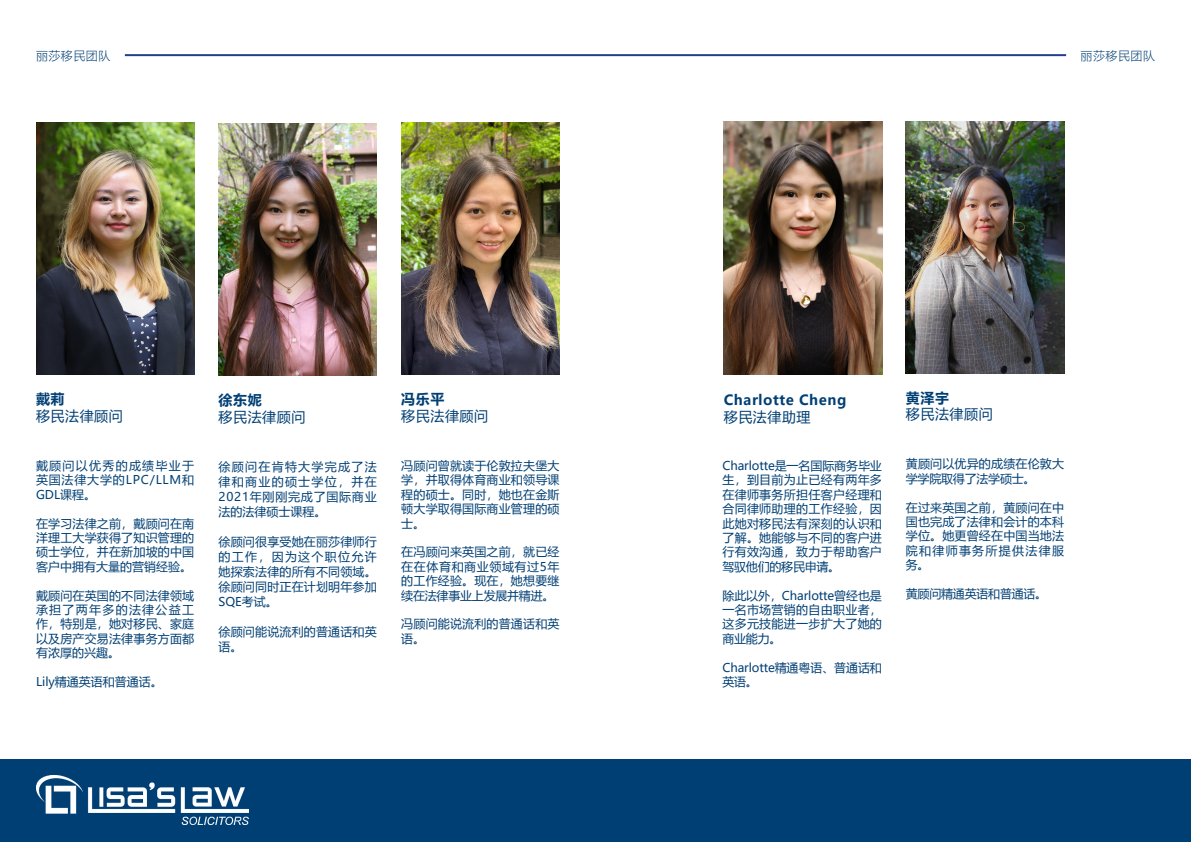
<style>
.page{position:relative;width:1191px;height:842px;background:#fff}
.page>*{position:absolute;margin:0;border:0;box-sizing:border-box;transform-origin:0 0}
.t1{font:14px "Microsoft Ya Hei UI";letter-spacing:.04em;color:#003f74}
.t2{font:700 14px "Microsoft Ya Hei UI";letter-spacing:.04em;color:#003f74}
.t3{font:12px/14.4px "Microsoft Ya Hei UI";letter-spacing:.015em;color:#003f74;text-align:justify}
.t4{font:12px/14.4px "Microsoft Ya Hei UI";letter-spacing:-.01em;color:#003f74}
.t5{font:12px "Microsoft Ya Hei UI Light";letter-spacing:.04em;color:#003f74}
.t6{font:12px "Microsoft Ya Hei UI";letter-spacing:-.02em;color:#003f74}
</style>
<div class="page">
<hr style="left:125px;top:54px;width:941px;height:2px;background:#253f8e">
<div style="left:0;top:759px;width:1191px;height:83px;background:#003f74"></div>
<img style="left:36px;top:775px;width:212px;height:50px">
<img style="left:36px;top:123px;width:158px;height:252px">
<img style="left:219px;top:124px;width:158px;height:251px">
<img style="left:401px;top:123px;width:158px;height:252px">
<img style="left:906px;top:121px;width:158px;height:252px">
<img style="left:724px;top:122px;width:158px;height:252px">
<p class="t5" style="left:36px;top:48px;width:76px">丽莎移民团队</p>
<p class="t5" style="left:1080px;top:48px;width:76px">丽莎移民团队</p>
<p class="t2" style="left:36px;top:389px;width:30px">戴莉</p>
<p class="t1" style="left:36px;top:406px;width:88px">移民法律顾问</p>
<p class="t3" style="left:36px;top:458px;width:160px">戴顾问以优秀的成绩毕业于英国法律大学的LPC/LLM和GDL课程。</p>
<p class="t3" style="left:36px;top:516px;width:160px">在学习法律之前，戴顾问在南洋理工大学获得了知识管理的硕士学位，并在新加坡的中国客户中拥有大量的营销经验。</p>
<p class="t3" style="left:36px;top:588px;width:160px">戴顾问在英国的不同法律领域承担了两年多的法律公益工作，特别是，她对移民、家庭以及房产交易法律事务方面都有浓厚的兴趣。</p>
<p class="t3" style="left:36px;top:674px;width:128px">Lily精通英语和普通话。</p>
<p class="t2" style="left:219px;top:390px;width:45px">徐东妮</p>
<p class="t1" style="left:219px;top:407px;width:88px">移民法律顾问</p>
<p class="t3" style="left:219px;top:459px;width:160px;line-height:15px">徐顾问在肯特大学完成了法律和商业的硕士学位，并在2021年刚刚完成了国际商业法的法律硕士课程。</p>
<p class="t3" style="left:219px;top:534px;width:160px;line-height:15px">徐顾问很享受她在丽莎律师行的工作，因为这个职位允许她探索法律的所有不同领域。徐顾问同时正在计划明年参加SQE考试。</p>
<p class="t3" style="left:219px;top:624px;width:160px;line-height:15px">徐顾问能说流利的普通话和英语。</p>
<p class="t2" style="left:401px;top:389px;width:45px">冯乐平</p>
<p class="t1" style="left:401px;top:406px;width:88px">移民法律顾问</p>
<p class="t3" style="left:401px;top:458px;width:160px">冯顾问曾就读于伦敦拉夫堡大学，并取得体育商业和领导课程的硕士。同时，她也在金斯顿大学取得国际商业管理的硕士。</p>
<p class="t3" style="left:401px;top:545px;width:160px">在冯顾问来英国之前，就已经在在体育和商业领域有过5年的工作经验。现在，她想要继续在法律事业上发展并精进。</p>
<p class="t3" style="left:401px;top:617px;width:160px">冯顾问能说流利的普通话和英语。</p>
<p class="t2" style="left:724px;top:390px;width:124px">Charlotte Cheng</p>
<p class="t1" style="left:724px;top:408px;width:88px">移民法律助理</p>
<p class="t3" style="left:722px;top:458px;width:161px">Charlotte是一名国际商务毕业生，到目前为止已经有两年多在律师事务所担任客户经理和合同律师助理的工作经验，因此她对移民法有深刻的认识和了解。她能够与不同的客户进行有效沟通，致力于帮助客户驾驭他们的移民申请。</p>
<p class="t3" style="left:722px;top:588px;width:161px">除此以外，Charlotte曾经也是一名市场营销的自由职业者，这多元技能进一步扩大了她的商业能力。</p>
<p class="t4" style="left:722px;top:660px;width:161px">Charlotte精通粤语、普通话和英语。</p>
<p class="t2" style="left:906px;top:388px;width:45px">黄泽宇</p>
<p class="t1" style="left:906px;top:405px;width:88px">移民法律顾问</p>
<p class="t3" style="left:906px;top:456px;width:160px">黄顾问以优异的成绩在伦敦大学学院取得了法学硕士。</p>
<p class="t3" style="left:906px;top:500px;width:160px">在过来英国之前，黄顾问在中国也完成了法律和会计的本科学位。她更曾经在中国当地法院和律师事务所提供法律服务。</p>
<p class="t6" style="left:906px;top:586px;width:143px">黄顾问精通英语和普通话。</p>
</div>
